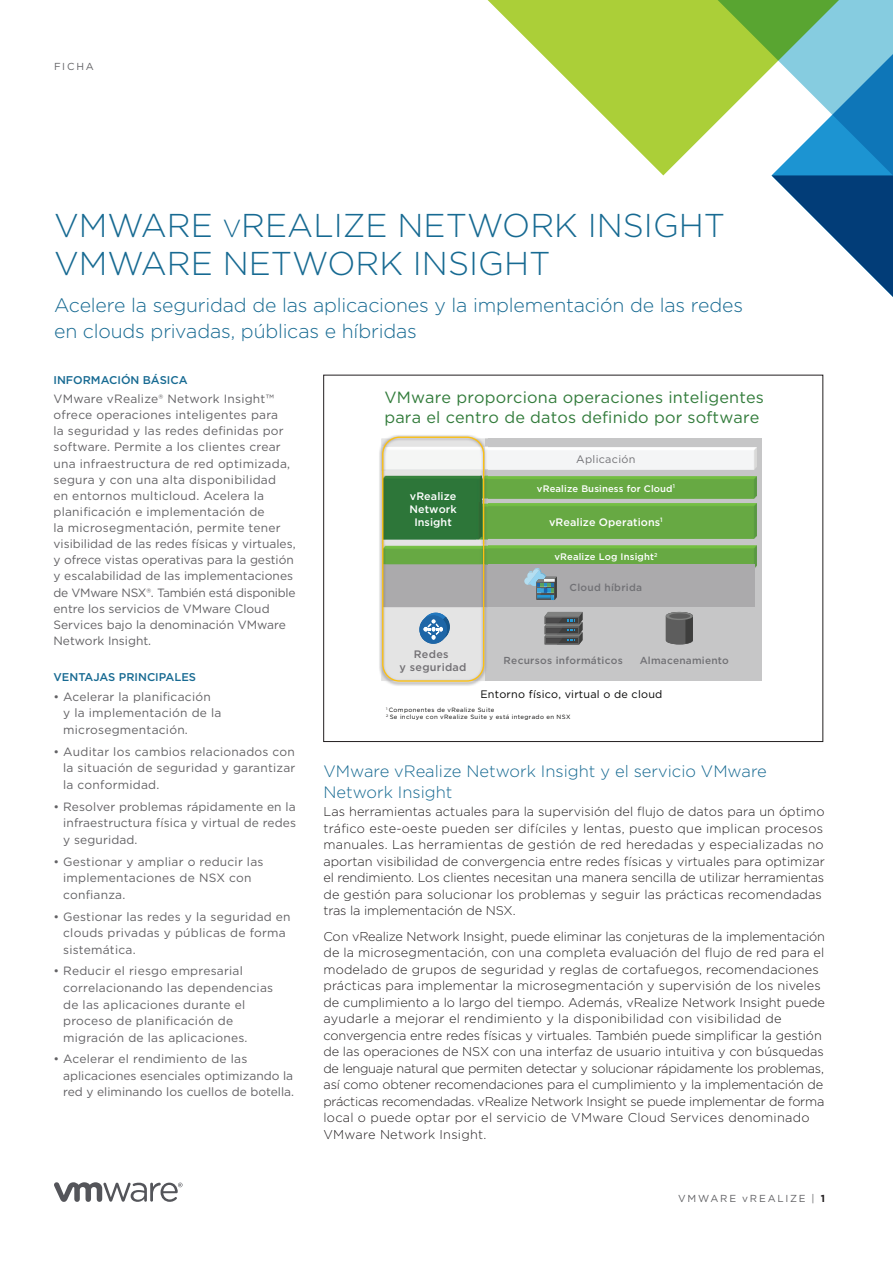
<style>
.page{position:relative;width:893px;height:1263px;background:#fff}
.page>*{position:absolute;margin:0;border:0;box-sizing:border-box;transform-origin:0 0}
._1a_MAIN_TITLE{font:300 33px/37.5px "Gotham";color:#176a92}
._1b__MAIN_SUB_TITLE{font:300 19.5px/25.5px "Gotham";letter-spacing:-.01em;color:#176a92}
._5a__SUBHEAD-1{font:300 16.5px/21px "Gotham";color:#176a92}
.t1{font:16.2px/19.5px "Gotham";letter-spacing:.01em;color:#327c3b}
._3a__BODY_TEXT{font:300 12.75px/16.5px "Gotham";color:#231f20}
._4b__SIDEBAR-BODY-LA{font:12px/16.2px "Gotham";letter-spacing:.02em;color:#636265}
._4b__SIDEBAR-BODY-LA-2{font:12px/16.5px "Gotham";color:#636265}
._4a__SIDEBAR-HEAD{font:500 11.25px "Gotham";color:#176a92}
.t2{font:500 10.8px/13px "Gotham";letter-spacing:.005em;color:#fff;text-align:center}
.t3{font:10.8px "Gotham";letter-spacing:.02em;color:#050504}
.t4{font:500 10.8px/13px "Gotham";letter-spacing:.025em;color:#727074;text-align:center}
.t5{font:10.8px "Gotham";letter-spacing:.025em;color:#717175}
.t6{font:500 10.2px "Gotham";letter-spacing:.025em;color:#717175}
.FOLIO-BOTTOM-GRAY{font:10.2px "Gotham";letter-spacing:.175em;color:#636366}
.FOLIO-TOP-GRAY{font:10.2px "Gotham";letter-spacing:.18em;color:#636366}
.t7{font:500 9.45px "Gotham";letter-spacing:.015em;color:#fff}
.t8{font:6.15px/7.4px "Gotham";letter-spacing:.055em;color:#050504}
.t9{font:6.15px "Gotham";color:#fff}
.t10{font:500 5.55px "Gotham";color:#fff}
.s1{font-size:24.75px}
.s2{font-weight:700;color:#231f20}
</style>
<div class="page">
<svg style="left:54px;top:1182px;width:129px;height:20px"></svg>
<svg style="left:487px;top:0;width:217px;height:175px;fill:#abcf38"></svg>
<svg style="left:704px;top:0;width:189px;height:297px"></svg>
<svg style="left:485px;top:439px;width:277px;height:242px;fill:#c6c6c7"></svg>
<svg style="left:545px;top:612px;width:37px;height:32px"></svg>
<svg style="left:666px;top:612px;width:27px;height:32px"></svg>
<div style="left:666px;top:612px;width:27px;height:8px;background:#808180;border-radius:50%"></div>
<div style="left:669px;top:613px;width:21px;height:6px;background:#5d5d5d;border-radius:50%"></div>
<div style="left:383px;top:564px;width:371px;height:43px;background:#abaaac"></div>
<svg style="left:524px;top:568px;width:33px;height:32px"></svg>
<img style="left:488px;top:447px;width:269px;height:23px">
<img style="left:379px;top:435px;width:109px;height:251px">
<img style="left:485px;top:439px;width:3px;height:242px">
<img style="left:485px;top:544px;width:3px;height:20px">
<img style="left:484px;top:564px;width:4px;height:43px">
<svg style="left:382px;top:437px;width:102px;height:245px"></svg>
<p class="FOLIO-TOP-GRAY" style="left:54px;top:60px;width:41px">FICHA</p>
<p class="_1a_MAIN_TITLE" style="left:54px;top:206px;width:673px">VMWARE <span class="s1">v</span>REALIZE NETWORK INSIGHT<br>VMWARE NETWORK INSIGHT</p>
<p class="_1b__MAIN_SUB_TITLE" style="left:54px;top:292px;width:691px">Acelere la seguridad de las aplicaciones y la implementación de las redes en clouds privadas, públicas e híbridas</p>
<p class="_4a__SIDEBAR-HEAD" style="left:54px;top:373px;width:136px">INFORMACIÓN BÁSICA</p>
<p class="_4b__SIDEBAR-BODY-LA" style="left:54px;top:390px;width:244px">VMware vRealize® Network Insight™ ofrece operaciones inteligentes para<br>la seguridad y las redes definidas por software. Permite a los clientes crear una infraestructura de red optimizada, segura y con una alta disponibilidad<br>en entornos multicloud. Acelera la planificación e implementación de<br>la microsegmentación, permite tener visibilidad de las redes físicas y virtuales, y ofrece vistas operativas para la gestión y escalabilidad de las implementaciones de VMware NSX®. También está disponible entre los servicios de VMware Cloud Services bajo la denominación VMware Network Insight.</p>
<p class="_4a__SIDEBAR-HEAD" style="left:54px;top:670px;width:144px">VENTAJAS PRINCIPALES</p>
<p class="_4b__SIDEBAR-BODY-LA" style="left:63px;top:688px;width:160px;text-indent:-10px">• Acelerar la planificación<br>y la implementación de la microsegmentación.</p>
<p class="_4b__SIDEBAR-BODY-LA" style="left:63px;top:743px;width:234px;text-align:justify;text-indent:-10px">• Auditar los cambios relacionados con la situación de seguridad y garantizar la conformidad.</p>
<p class="_4b__SIDEBAR-BODY-LA" style="left:63px;top:798px;width:234px;text-align:justify;text-indent:-10px">• Resolver problemas rápidamente en la infraestructura física y virtual de redes y seguridad.</p>
<p class="_4b__SIDEBAR-BODY-LA" style="left:63px;top:853px;width:202px;text-indent:-10px">• Gestionar y ampliar o reducir las implementaciones de NSX con confianza.</p>
<p class="_4b__SIDEBAR-BODY-LA" style="left:63px;top:908px;width:229px;text-indent:-10px">• Gestionar las redes y la seguridad en clouds privadas y públicas de forma sistemática.</p>
<p class="_4b__SIDEBAR-BODY-LA" style="left:63px;top:963px;width:211px;text-indent:-10px">• Reducir el riesgo empresarial correlacionando las dependencias de las aplicaciones durante el proceso de planificación de migración de las aplicaciones.</p>
<p class="_4b__SIDEBAR-BODY-LA-2" style="left:63px;top:1051px;width:232px;text-indent:-10px">• Acelerar el rendimiento de las aplicaciones esenciales optimizando la red y eliminando los cuellos de botella.</p>
<p class="t1" style="left:384px;top:388px;width:381px">VMware proporciona operaciones inteligentes para el centro de datos definido por software</p>
<p class="t5" style="left:576px;top:452px;width:61px">Aplicación</p>
<p class="t7" style="left:537px;top:482px;width:139px">vRealize Business for Cloud<sup>1</sup></p>
<p class="t2" style="left:410px;top:490px;width:49px">vRealize<br>Network<br>Insight</p>
<p class="t2" style="left:549px;top:515px;width:115px">vRealize Operations<sup>1</sup></p>
<p class="t9" style="left:624px;top:551px;width:3px">;</p>
<p class="t10" style="left:654px;top:551px;width:5px">2</p>
<p class="t7" style="left:554px;top:550px;width:101px">vRealize Log Insight</p>
<p class="t6" style="left:570px;top:580px;width:74px">Cloud híbrida</p>
<p class="t4" style="left:399px;top:648px;width:69px">Redes<br>y seguridad</p>
<p class="t6" style="left:504px;top:653px;width:121px">Recursos informáticos</p>
<p class="t6" style="left:640px;top:653px;width:91px">Almacenamiento</p>
<p class="t3" style="left:480px;top:687px;width:183px">Entorno físico, virtual o de cloud</p>
<p class="t8" style="left:386px;top:706px;width:186px"><sup>1</sup> Componentes de vRealize Suite<br><sup>2</sup> Se incluye con vRealize Suite y está integrado en NSX</p>
<p class="_5a__SUBHEAD-1" style="left:323px;top:760px;width:445px">VMware vRealize Network Insight y el servicio VMware<br>Network Insight</p>
<p class="_3a__BODY_TEXT" style="left:323px;top:803px;width:503px">Las herramientas actuales para la supervisión del flujo de datos para un óptimo tráfico este-oeste pueden ser difíciles y lentas, puesto que implican procesos manuales. Las herramientas de gestión de red heredadas y especializadas no aportan visibilidad de convergencia entre redes físicas y virtuales para optimizar el rendimiento. Los clientes necesitan una manera sencilla de utilizar herramientas de gestión para solucionar los problemas y seguir las prácticas recomendadas tras la implementación de NSX.</p>
<p class="_3a__BODY_TEXT" style="left:323px;top:928px;width:503px">Con vRealize Network Insight, puede eliminar las conjeturas de la implementación de la microsegmentación, con una completa evaluación del flujo de red para el modelado de grupos de seguridad y reglas de cortafuegos, recomendaciones prácticas para implementar la microsegmentación y supervisión de los niveles de cumplimiento a lo largo del tiempo. Además, vRealize Network Insight puede ayudarle a mejorar el rendimiento y la disponibilidad con visibilidad de convergencia entre redes físicas y virtuales. También puede simplificar la gestión de las operaciones de NSX con una interfaz de usuario intuitiva y con búsquedas de lenguaje natural que permiten detectar y solucionar rápidamente los problemas, así como obtener recomendaciones para el cumplimiento y la implementación de prácticas recomendadas. vRealize Network Insight se puede implementar de forma local o puede optar por el servicio de VMware Cloud Services denominado VMware Network Insight.</p>
<p class="FOLIO-BOTTOM-GRAY" style="left:678px;top:1191px;width:148px">VMWARE vREALIZE | <span class="s2">1</span></p>
</div>
